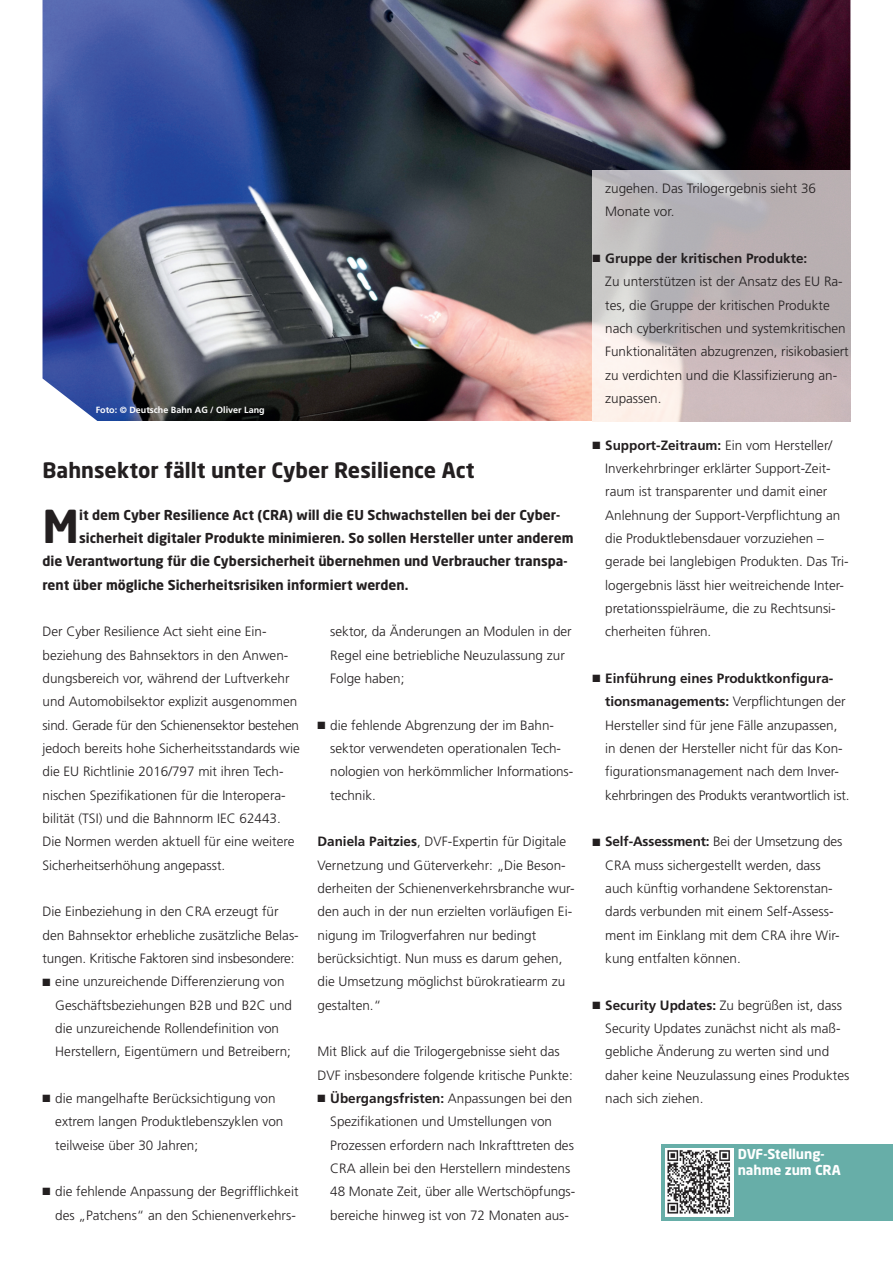
<style>
.page{position:relative;width:893px;height:1263px;background:#fff}
.page>*{position:absolute;margin:0;border:0;box-sizing:border-box;transform-origin:0 0}
.t1{font:700 44.85px "Neo Sans Pro";color:#231f20}
.t2{font:700 21px "Neo Sans Pro";color:#231f20}
.t3{font:300 13.5px/23.4px "Frutiger";color:#231f20}
.t4{font:700 13.5px "Neo Sans Pro";color:#231f20}
.t5{font:700 13.5px/16.2px "Neo Sans Pro";letter-spacing:-.005em;color:#fff}
.t6{font:700 9px "Frutiger";color:#fff}
.s1{font-weight:700}
</style>
<div class="page">
<img style="left:43px;top:0;width:807px;height:421px">
<img style="left:592px;top:171px;width:258px;height:250px">
<div style="left:661px;top:1144px;width:232px;height:76px;background:#67aea8"></div>
<img style="left:665px;top:1148px;width:68px;height:68px">
<p class="t6" style="left:96px;top:406px;width:171px">Foto: © Deutsche Bahn AG / Oliver Lang</p>
<h2 class="t2" style="left:43px;top:462px;width:433px">Bahnsektor fällt unter Cyber Resilience Act</h2>
<h1 class="t1" style="left:43px;top:509px;width:38px">M</h1>
<p class="t4" style="left:79px;top:509px;width:483px">it dem Cyber Resilience Act (CRA) will die EU Schwachstellen bei der Cyber-</p>
<p class="t4" style="left:79px;top:533px;width:496px">sicherheit digitaler Produkte minimieren. So sollen Hersteller unter anderem</p>
<p class="t4" style="left:43px;top:556px;width:526px">die Verantwortung für die Cybersicherheit übernehmen und Verbraucher transpa-</p>
<p class="t4" style="left:43px;top:579px;width:367px">rent über mögliche Sicherheitsrisiken informiert werden.</p>
<p class="t3" style="left:43px;top:621px;width:259px">Der Cyber Resilience Act sieht eine Ein&shy;beziehung des Bahnsektors in den Anwen&shy;dungsbereich vor, während der Luftverkehr und Automobilsektor explizit ausgenommen sind. Gerade für den Schienensektor bestehen jedoch bereits hohe Sicherheitsstandards wie die EU Richtlinie 2016/797 mit ihren Tech&shy;nischen Spezifikationen für die Interopera&shy;bilität (TSI) und die Bahnnorm IEC 62443.<br>Die Normen werden aktuell für eine weitere Sicherheitserhöhung angepasst.</p>
<p class="t3" style="left:43px;top:901px;width:258px">Die Einbeziehung in den CRA erzeugt für den Bahnsektor erhebliche zusätzliche Belas&shy;tungen. Kritische Faktoren sind insbesondere:</p>
<p class="t3" style="left:55px;top:971px;width:238px;text-indent:-13px">■ eine unzureichende Differenzierung von Geschäftsbeziehungen B2B und B2C und die unzureichende Rollendefinition von Herstellern, Eigentümern und Betreibern;</p>
<p class="t3" style="left:55px;top:1087px;width:230px;text-indent:-13px">■ die mangelhafte Berücksichtigung von extrem langen Produktlebenszyklen von teilweise über 30 Jahren;</p>
<p class="t3" style="left:43px;top:1181px;width:258px;text-align:right">■ die fehlende Anpassung der Begrifflichkeit des „Patchens“ an den Schienenverkehrs-</p>
<p class="t3" style="left:330px;top:621px;width:243px">sektor, da Änderungen an Modulen in der<br>Regel eine betriebliche Neuzulassung zur<br>Folge haben;</p>
<p class="t3" style="left:330px;top:714px;width:245px;text-indent:-13px">■ die fehlende Abgrenzung der im Bahn&shy;sektor verwendeten operationalen Tech&shy;nologien von herkömmlicher Informations&shy;technik.</p>
<p class="t3" style="left:317px;top:831px;width:258px"><span class="s1">Daniela Paitzies</span>, DVF-Expertin für Digitale Vernetzung und Güterverkehr: „Die Beson&shy;derheiten der Schienenverkehrsbranche wur&shy;den auch in der nun erzielten vorläufigen Ei&shy;nigung im Trilogverfahren nur bedingt berücksichtigt. Nun muss es darum gehen, die Umsetzung möglichst bürokratiearm zu gestalten.“</p>
<p class="t3" style="left:317px;top:1041px;width:257px">Mit Blick auf die Trilogergebnisse sieht das<br>DVF insbesondere folgende kritische Punkte:</p>
<p class="t3" style="left:330px;top:1087px;width:247px;text-indent:-13px">■ <span class="s1">Übergangsfristen:</span> Anpassungen bei den Spezifikationen und Umstellungen von Prozessen erfordern nach Inkrafttreten des CRA allein bei den Herstellern mindestens 48 Monate Zeit, über alle Wertschöpfungs&shy;bereiche hinweg ist von 72 Monaten aus-</p>
<p class="t3" style="left:605px;top:178px;width:212px">zugehen. Das Trilogergebnis sieht 36<br>Monate vor.</p>
<p class="t3" style="left:605px;top:248px;width:245px;text-indent:-13px">■ <span class="s1">Gruppe der kritischen Produkte:<br></span>Zu unterstützen ist der Ansatz des EU Ra&shy;tes, die Gruppe der kritischen Produkte nach cyberkritischen und systemkritischen Funktionalitäten abzugrenzen, risikobasiert zu verdichten und die Klassifizierung an&shy;zupassen.</p>
<p class="t3" style="left:605px;top:434px;width:245px;text-indent:-13px">■ <span class="s1">Support-Zeitraum:</span> Ein vom Hersteller/ Inverkehrbringer erklärter Support-Zeit&shy;raum ist transparenter und damit einer Anlehnung der Support-Verpflichtung an die Produktlebensdauer vorzuziehen – gerade bei langlebigen Produkten. Das Tri&shy;logergebnis lässt hier weitreichende Inter&shy;pretationsspielräume, die zu Rechtsunsi&shy;cherheiten führen.</p>
<p class="t3" style="left:605px;top:668px;width:246px;text-indent:-13px">■ <span class="s1">Einführung eines Produktkonfigura&shy;tionsmanagements:</span> Verpflichtungen der Hersteller sind für jene Fälle anzupassen, in denen der Hersteller nicht für das Kon&shy;figurationsmanagement nach dem Inver&shy;kehrbringen des Produkts verantwortlich ist.</p>
<p class="t3" style="left:605px;top:831px;width:239px;text-indent:-13px">■ <span class="s1">Self-Assessment:</span> Bei der Umsetzung des CRA muss sichergestellt werden, dass auch künftig vorhandene Sektorenstan&shy;dards verbunden mit einem Self-Assess&shy;ment im Einklang mit dem CRA ihre Wir&shy;kung entfalten können.</p>
<p class="t3" style="left:605px;top:994px;width:246px;text-indent:-13px">■ <span class="s1">Security Updates:</span> Zu begrüßen ist, dass Security Updates zunächst nicht als maß&shy;gebliche Änderung zu werten sind und daher keine Neuzulassung eines Produktes nach sich ziehen.</p>
<p class="t5" style="left:738px;top:1146px;width:104px">DVF-Stellung&shy;nahme zum CRA</p>
</div>
